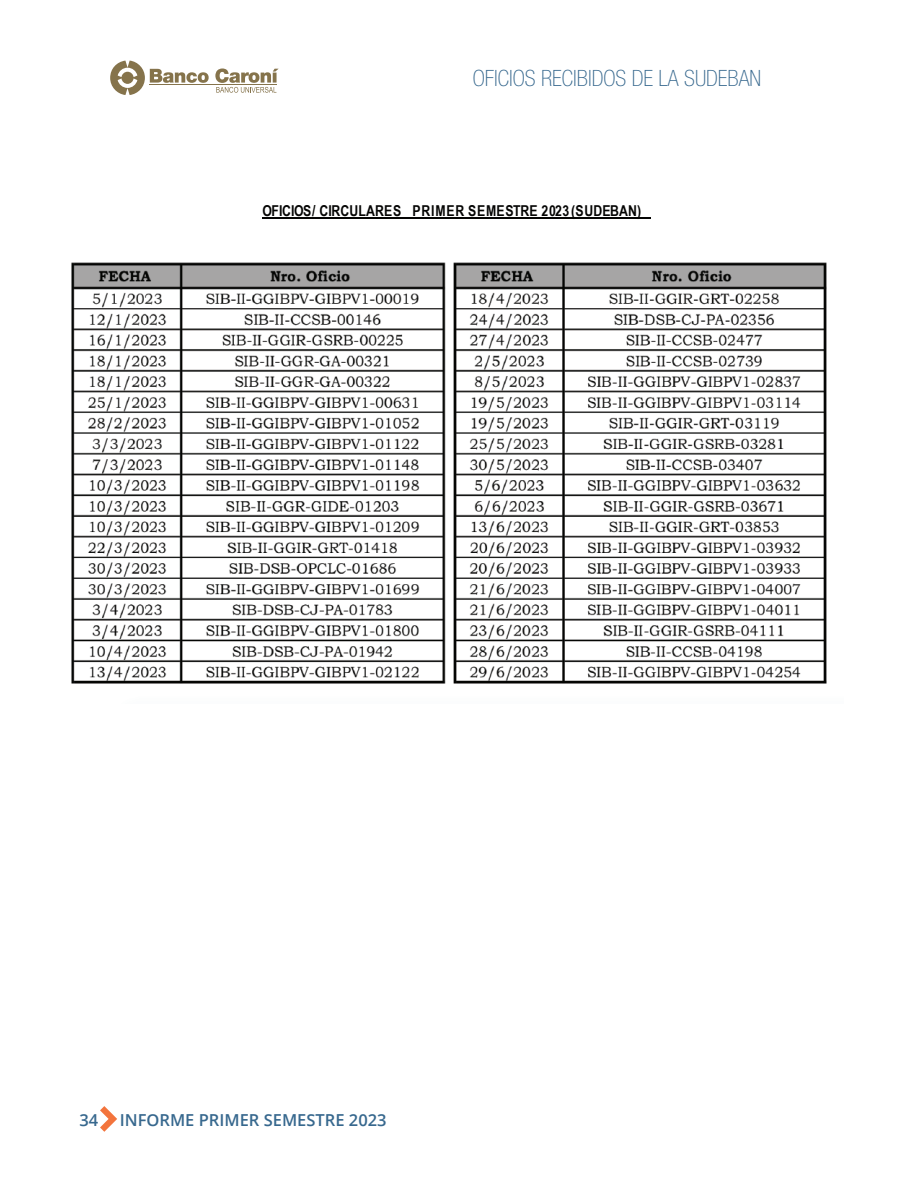
<style>
.page{position:relative;width:918px;height:1188px;background:#fff}
.page>*{position:absolute;margin:0;border:0;box-sizing:border-box;transform-origin:0 0}
.t1{font:100 condensed 22.5px "Helvetica Neue LT Std";color:#37688e}
.t2{font:600 16.5px "Open Sans";color:#37688e}
.t3{font:700 15px "Arial Narrow";letter-spacing:.01em;color:#050504}
</style>
<div class="page">
<svg style="left:215px;top:68px;width:64px;height:25px"></svg>
<hr style="left:149px;top:84px;width:128px;height:1px;background:#85734b">
<svg style="left:110px;top:61px;width:99px;height:34px"></svg>
<svg style="left:100px;top:1106px;width:17px;height:26px"></svg>
<hr style="left:263px;top:217px;width:388px;height:2px;background:#050504">
<img style="left:71px;top:262px;width:756px;height:422px">
<h1 class="t1" style="left:473px;top:65px;width:290px">OFICIOS RECIBIDOS DE LA SUDEBAN</h1>
<p class="t3" style="left:263px;top:199px;width:380px">OFICIOS/ CIRCULARES_ PRIMER SEMESTRE 2023 (SUDEBAN)</p>
<p class="t2" style="left:80px;top:1109px;width:20px">34</p>
<p class="t2" style="left:120px;top:1109px;width:268px">INFORME PRIMER SEMESTRE 2023</p>
</div>
